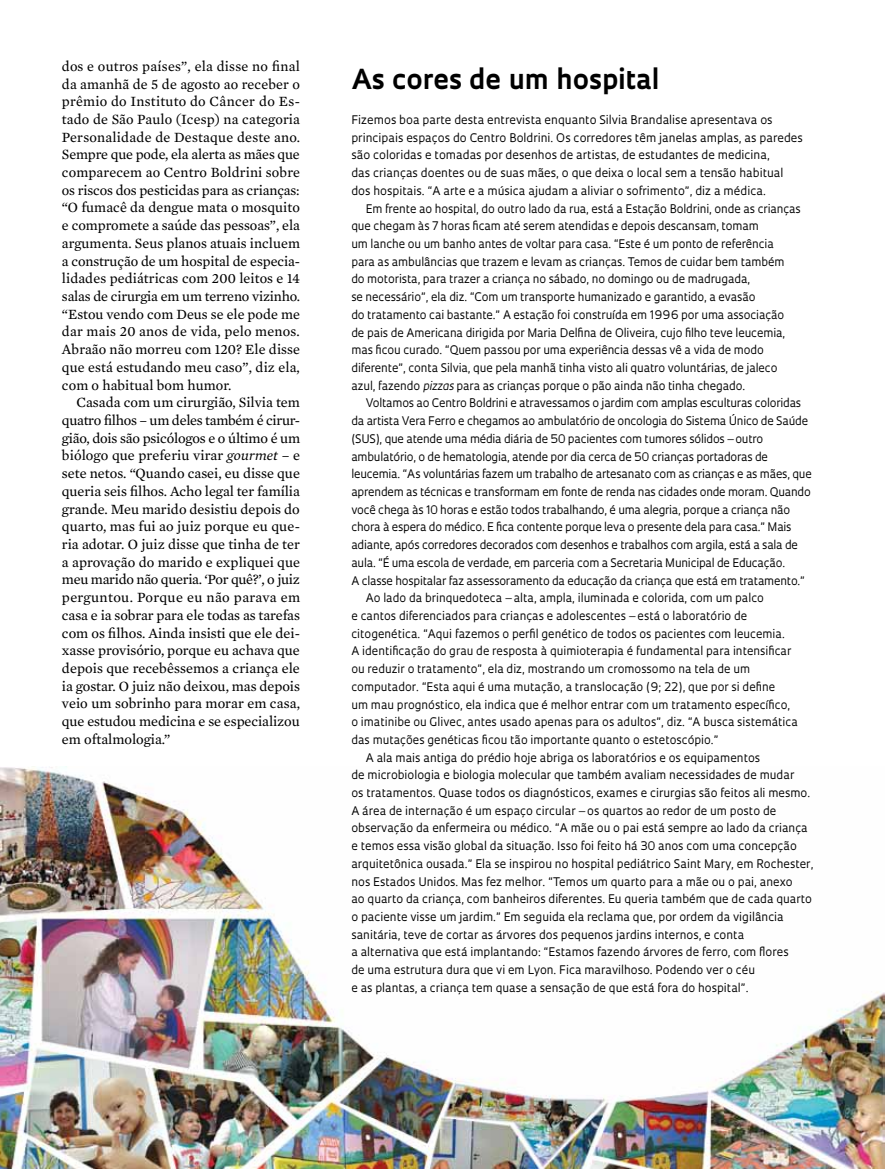
<style>
.page{position:relative;width:885px;height:1169px;background:#fff}
.page>*{position:absolute;margin:0;border:0;box-sizing:border-box;transform-origin:0 0}
.t1{font:700 26.85px "Oculum";color:#000}
.t2{font:14.4px/17.7px "Mercury Text G2";letter-spacing:.005em;color:#000;text-align:justify}
.t3{font:11.55px/17.7px "Oculum";color:#000}
.t4{font:11.55px "Oculum";letter-spacing:-.02em;color:#000}
.s1{font-style:italic}
</style>
<div class="page">
<img style="left:0;top:766px;width:885px;height:402px">
<p class="t2" style="left:62px;top:56px;width:240px">dos e outros países”, ela disse no final da amanhã de 5 de agosto ao receber o prêmio do Instituto do Câncer do Es&shy;tado de São Paulo (Icesp) na categoria Personalidade de Destaque deste ano.<br>Sempre que pode, ela alerta as mães que comparecem ao Centro Boldrini sobre os riscos dos pesticidas para as crianças: “O fumacê da dengue mata o mosquito e compromete a saúde das pessoas”, ela argumenta. Seus planos atuais incluem a construção de um hospital de especia&shy;lidades pediátricas com 200 leitos e 14 salas de cirurgia em um terreno vizinho. “Estou vendo com Deus se ele pode me dar mais 20 anos de vida, pelo menos.<br>Abraão não morreu com 120? Ele disse que está estudando meu caso”, diz ela, com o habitual bom humor.</p>
<p class="t2" style="left:62px;top:393px;width:240px;text-indent:14px">Casada com um cirurgião, Silvia tem quatro filhos – um deles também é cirur&shy;gião, dois são psicólogos e o último é um biólogo que preferiu virar <span class="s1">gourmet</span> – e sete netos. “Quando casei, eu disse que queria seis filhos. Acho legal ter família grande. Meu marido desistiu depois do quarto, mas fui ao juiz porque eu que&shy;ria adotar. O juiz disse que tinha de ter a aprovação do marido e expliquei que meu marido não queria. ‘Por quê?’, o juiz perguntou. Porque eu não parava em casa e ia sobrar para ele todas as tarefas com os filhos. Ainda insisti que ele dei&shy;xasse provisório, porque eu achava que depois que recebêssemos a criança ele ia gostar. O juiz não deixou, mas depois veio um sobrinho para morar em casa, que estudou medicina e se especializou em oftalmologia.”</p>
<h1 class="t1" style="left:351px;top:60px;width:309px">As cores de um hospital</h1>
<p class="t3" style="left:351px;top:110px;width:453px">Fizemos boa parte desta entrevista enquanto Silvia Brandalise apresentava os principais espaços do Centro Boldrini. Os corredores têm janelas amplas, as paredes são coloridas e tomadas por desenhos de artistas, de estudantes de medicina,<br>das crianças doentes ou de suas mães, o que deixa o local sem a tensão habitual dos hospitais. “A arte e a música ajudam a aliviar o sofrimento”, diz a médica.</p>
<p class="t3" style="left:351px;top:199px;width:451px;text-indent:14px">Em frente ao hospital, do outro lado da rua, está a Estação Boldrini, onde as crianças que chegam às 7 horas ficam até serem atendidas e depois descansam, tomam<br>um lanche ou um banho antes de voltar para casa. “Este é um ponto de referência<br>para as ambulâncias que trazem e levam as crianças. Temos de cuidar bem também<br>do motorista, para trazer a criança no sábado, no domingo ou de madrugada,<br>se necessário”, ela diz. “Com um transporte humanizado e garantido, a evasão<br>do tratamento cai bastante.” A estação foi construída em 1996 por uma associação<br>de pais de Americana dirigida por Maria Delfina de Oliveira, cujo filho teve leucemia, mas ficou curado. “Quem passou por uma experiência dessas vê a vida de modo diferente”, conta Silvia, que pela manhã tinha visto ali quatro voluntárias, de jaleco azul, fazendo <span class="s1">pizzas</span> para as crianças porque o pão ainda não tinha chegado.</p>
<p class="t4" style="left:366px;top:395px;width:437px">Voltamos ao Centro Boldrini e atravessamos o jardim com amplas esculturas coloridas</p>
<p class="t4" style="left:351px;top:413px;width:458px">da artista Vera Ferro e chegamos ao ambulatório de oncologia do Sistema Único de Saúde</p>
<p class="t4" style="left:351px;top:431px;width:413px">(SUS), que atende uma média diária de 50 pacientes com tumores sólidos – outro</p>
<p class="t4" style="left:351px;top:449px;width:418px">ambulatório, o de hematologia, atende por dia cerca de 50 crianças portadoras de</p>
<p class="t4" style="left:351px;top:466px;width:462px">leucemia. “As voluntárias fazem um trabalho de artesanato com as crianças e as mães, que</p>
<p class="t4" style="left:351px;top:484px;width:461px">aprendem as técnicas e transformam em fonte de renda nas cidades onde moram. Quando</p>
<p class="t4" style="left:351px;top:502px;width:440px">você chega às 10 horas e estão todos trabalhando, é uma alegria, porque a criança não</p>
<p class="t4" style="left:351px;top:519px;width:442px">chora à espera do médico. E fica contente porque leva o presente dela para casa.” M ais</p>
<p class="t4" style="left:351px;top:537px;width:448px">adiante, após corredores decorados com desenhos e trabalhos com argila, está a sala de</p>
<p class="t4" style="left:351px;top:555px;width:435px">aula. “É uma escola de verdade, em parceria com a Secretaria M unicipal de Educação.</p>
<p class="t4" style="left:351px;top:573px;width:455px">A classe hospitalar faz assessoramento da educação da criança que está em tratamento.”</p>
<p class="t3" style="left:366px;top:588px;width:400px">Ao lado da brinquedoteca – alta, ampla, iluminada e colorida, com um palco</p>
<p class="t3" style="left:351px;top:606px;width:397px">e cantos diferenciados para crianças e adolescentes – está o laboratório de</p>
<p class="t3" style="left:351px;top:624px;width:435px">citogenética. “Aqui fazemos o perfil genético de todos os pacientes com leucemia.</p>
<p class="t3" style="left:351px;top:642px;width:442px">A identificação do grau de resposta à quimioterapia é fundamental para intensificar</p>
<p class="t3" style="left:351px;top:659px;width:400px">ou reduzir o tratamento”, ela diz, mostrando um cromossomo na tela de um</p>
<p class="t3" style="left:351px;top:677px;width:425px">computador. “Esta aqui é uma mutação, a translocação (9; 22), que por si define</p>
<p class="t3" style="left:351px;top:695px;width:440px">um mau prognóstico, ela indica que é melhor entrar com um tratamento específico,</p>
<p class="t3" style="left:351px;top:712px;width:448px">o imatinibe ou Glivec, antes usado apenas para os adultos”, diz. “A busca sistemática</p>
<p class="t3" style="left:351px;top:730px;width:369px">das mutações genéticas ficou tão importante quanto o estetoscópio.”</p>
<p class="t3" style="left:366px;top:748px;width:396px">A ala mais antiga do prédio hoje abriga os laboratórios e os equipamentos</p>
<p class="t3" style="left:351px;top:765px;width:444px">de microbiologia e biologia molecular que também avaliam necessidades de mudar</p>
<p class="t3" style="left:351px;top:783px;width:460px">os tratamentos. Quase todos os diagnósticos, exames e cirurgias são feitos ali mesmo.</p>
<p class="t3" style="left:351px;top:801px;width:427px">A área de internação é um espaço circular – os quartos ao redor de um posto de</p>
<p class="t3" style="left:351px;top:819px;width:458px">observação da enfermeira ou médico. “A mãe ou o pai está sempre ao lado da criança</p>
<p class="t3" style="left:351px;top:836px;width:447px">e temos essa visão global da situação. Isso foi feito há 30 anos com uma concepção</p>
<p class="t3" style="left:351px;top:854px;width:464px">arquitetônica ousada.” Ela se inspirou no hospital pediátrico Saint Mary, em Rochester,</p>
<p class="t3" style="left:351px;top:872px;width:443px">nos Estados Unidos. Mas fez melhor. “Temos um quarto para a mãe ou o pai, anexo</p>
<p class="t3" style="left:351px;top:889px;width:462px">ao quarto da criança, com banheiros diferentes. Eu queria também que de cada quarto</p>
<p class="t3" style="left:351px;top:907px;width:434px">o paciente visse um jardim.” Em seguida ela reclama que, por ordem da vigilância</p>
<p class="t3" style="left:351px;top:925px;width:394px">sanitária, teve de cortar as árvores dos pequenos jardins internos, e conta</p>
<p class="t3" style="left:351px;top:943px;width:439px">a alternativa que está implantando: “Estamos fazendo árvores de ferro, com flores</p>
<p class="t3" style="left:351px;top:960px;width:405px">de uma estrutura dura que vi em Lyon. Fica maravilhoso. Podendo ver o céu</p>
<p class="t3" style="left:351px;top:978px;width:399px">e as plantas, a criança tem quase a sensação de que está fora do hospital”.</p>
</div>
